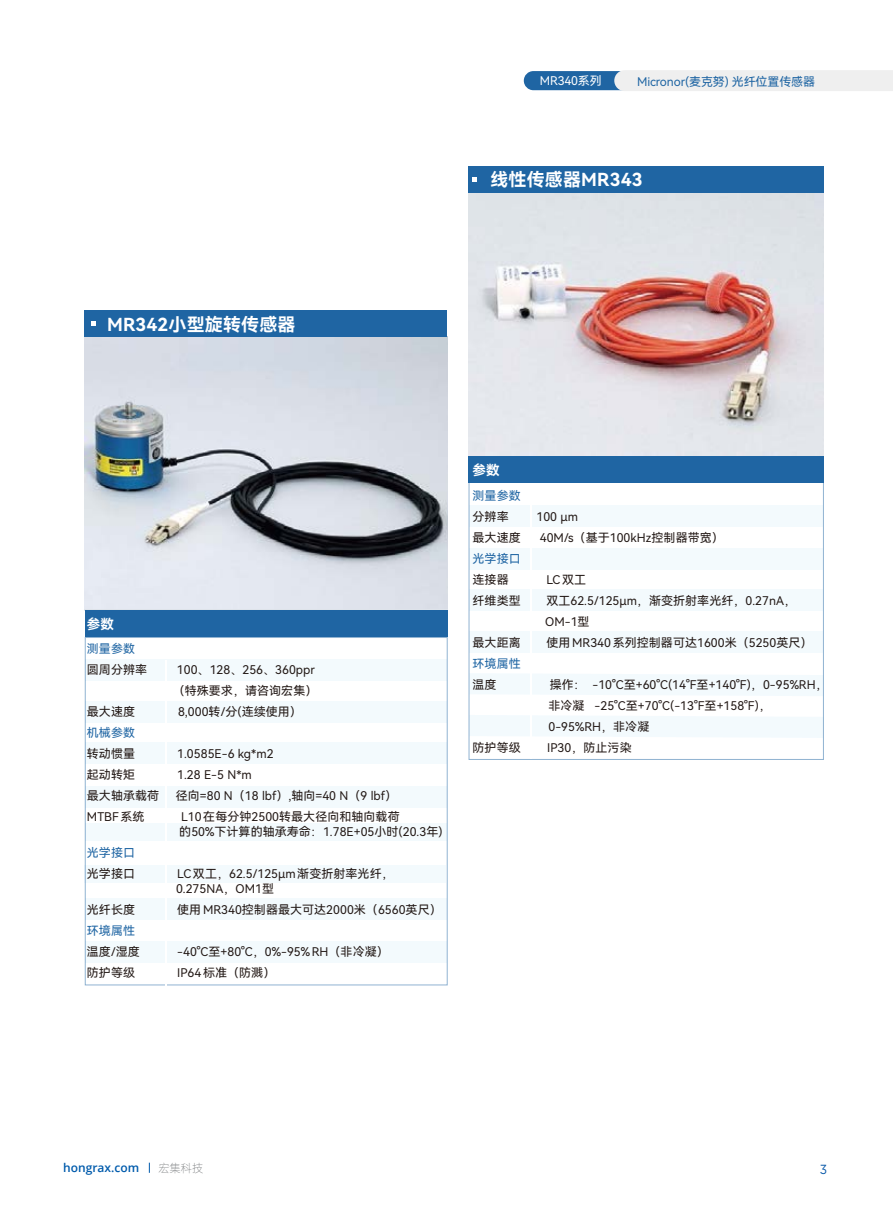
<style>
.page{position:relative;width:893px;height:1212px;background:#fff}
.page>*{position:absolute;margin:0;border:0;box-sizing:border-box;transform-origin:0 0}
.t1{font:18px "Harmony OS Sans SC Bold";letter-spacing:.01em;color:#fff}
.t2{font:13.5px "Harmony OS Sans SC Bold";color:#fff}
.t3{font:13.2px "Gotham";color:#0959a9;scale:.91 1}
.t4{font:12px/21px "Harmony OS Sans SC";letter-spacing:.005em;color:#221815}
.t5{font:12px "Harmony OS Sans SC";letter-spacing:.005em;color:#1f65a3}
.t6{font:600 12px "Open Sans";color:#005bac}
.t7{font:12px "Harmony OS Sans SC";letter-spacing:-.01em;color:#fff}
.t8{font:11.25px "OPPO Sans L";color:#787b7d}
</style>
<div class="page">
<div style="left:86px;top:659px;width:361px;height:21px;background:#f3fafd"></div>
<div style="left:86px;top:701px;width:361px;height:22px;background:#f3fafd"></div>
<div style="left:86px;top:742px;width:361px;height:21px;background:#f3fafd"></div>
<div style="left:86px;top:786px;width:361px;height:21px;background:#f3fafd"></div>
<div style="left:86px;top:823px;width:361px;height:17px;background:#f3fafd"></div>
<div style="left:85px;top:865px;width:361px;height:17px;background:#f3fafd"></div>
<div style="left:85px;top:898px;width:362px;height:22px;background:#f3fafd"></div>
<div style="left:85px;top:941px;width:362px;height:21px;background:#f3fafd"></div>
<div style="left:469px;top:505px;width:354px;height:22px;background:#f3fafd"></div>
<div style="left:469px;top:548px;width:354px;height:21px;background:#f3fafd"></div>
<div style="left:469px;top:589px;width:354px;height:21px;background:#f3fafd"></div>
<div style="left:469px;top:632px;width:354px;height:21px;background:#f3fafd"></div>
<div style="left:471px;top:674px;width:351px;height:22px;background:#f3fafd"></div>
<div style="left:471px;top:715px;width:351px;height:23px;background:#f3fafd"></div>
<div style="left:524px;top:71px;width:293px;height:19px;background:#1f65a3;border-radius:10px"></div>
<div style="left:614px;top:70px;width:279px;height:21px;background:#efefef"></div>
<img style="left:84px;top:336px;width:363px;height:273px">
<img style="left:469px;top:192px;width:355px;height:264px">
<div style="left:85px;top:311px;width:362px;height:26px;background:#1f65a3"></div>
<svg style="left:91px;top:322px;width:5px;height:4px"></svg>
<div style="left:85px;top:610px;width:362px;height:27px;background:#1f65a3"></div>
<div style="left:469px;top:166px;width:355px;height:26px;background:#1f65a3"></div>
<svg style="left:472px;top:177px;width:5px;height:4px"></svg>
<div style="left:469px;top:456px;width:355px;height:27px;background:#1f65a3"></div>
<hr style="left:166px;top:660px;width:1px;height:327px;background:#fff">
<hr style="left:531px;top:484px;width:1px;height:275px;background:#fff">
<h1 class="t1" style="left:107px;top:312px;width:190px">MR342小型旋转传感器</h1>
<p class="t7" style="left:540px;top:73px;width:63px">MR340系列</p>
<p class="t5" style="left:637px;top:73px;width:180px">Micronor(麦克努) 光纤位置传感器</p>
<h1 class="t1" style="left:490px;top:167px;width:154px">线性传感器MR343</h1>
<p class="t2" style="left:87px;top:615px;width:29px">参数</p>
<p class="t5" style="left:87px;top:640px;width:50px">测量参数</p>
<p class="t4" style="left:87px;top:659px;width:62px">圆周分辨率</p>
<p class="t4" style="left:173px;top:659px;width:146px;text-align:center">100、128、256、360ppr（特殊要求，请咨询宏集）</p>
<p class="t4" style="left:87px;top:701px;width:50px">最大速度</p>
<p class="t4" style="left:178px;top:701px;width:125px">8,000转/分(连续使用）</p>
<p class="t5" style="left:87px;top:724px;width:50px">机械参数</p>
<p class="t4" style="left:87px;top:743px;width:50px">转动惯量</p>
<p class="t4" style="left:177px;top:743px;width:98px">1.0585E-6 kg*m2</p>
<p class="t4" style="left:87px;top:764px;width:50px">起动转矩</p>
<p class="t4" style="left:177px;top:764px;width:76px">1.28 E-5 N*m</p>
<p class="t4" style="left:87px;top:785px;width:74px">最大轴承载荷</p>
<p class="t4" style="left:176px;top:785px;width:223px">径向=80 N（18 lbf）,轴向=40 N（9 lbf）</p>
<p class="t4" style="left:87px;top:806px;width:59px">MTBF系统</p>
<p class="t4" style="left:179px;top:809px;width:265px;line-height:15px">L10在每分钟2500转最大径向和轴向载荷<br>的50%下计算的轴承寿命：1.78E+05小时(20.3年)</p>
<p class="t5" style="left:87px;top:844px;width:50px">光学接口</p>
<p class="t4" style="left:87px;top:863px;width:50px">光学接口</p>
<p class="t4" style="left:176px;top:866px;width:219px;line-height:15px">LC双工，62.5/125μm渐变折射率光纤，<br>0.275NA，OM1型</p>
<p class="t4" style="left:87px;top:899px;width:50px">光纤长度</p>
<p class="t4" style="left:177px;top:899px;width:266px">使用MR340控制器最大可达2000米（6560英尺）</p>
<p class="t5" style="left:87px;top:922px;width:50px">环境属性</p>
<p class="t4" style="left:87px;top:941px;width:54px">温度/湿度</p>
<p class="t4" style="left:177px;top:941px;width:213px">-40°C至+80°C，0%-95%RH（非冷凝）</p>
<p class="t4" style="left:87px;top:962px;width:50px">防护等级</p>
<p class="t4" style="left:177px;top:962px;width:100px">IP64标准（防溅）</p>
<p class="t2" style="left:473px;top:460px;width:29px">参数</p>
<p class="t5" style="left:473px;top:487px;width:50px">测量参数</p>
<p class="t4" style="left:473px;top:506px;width:38px">分辨率</p>
<p class="t4" style="left:536px;top:506px;width:43px">100 µm</p>
<p class="t4" style="left:473px;top:527px;width:50px">最大速度</p>
<p class="t4" style="left:540px;top:527px;width:186px">40M/s（基于100kHz控制器带宽）</p>
<p class="t5" style="left:473px;top:550px;width:50px">光学接口</p>
<p class="t4" style="left:473px;top:569px;width:38px">连接器</p>
<p class="t4" style="left:546px;top:568px;width:41px">LC双工</p>
<p class="t4" style="left:473px;top:589px;width:50px">纤维类型</p>
<p class="t4" style="left:545px;top:589px;width:252px">双工62.5/125μm，渐变折射率光纤，0.27nA，<br>OM-1型</p>
<p class="t4" style="left:473px;top:631px;width:50px">最大距离</p>
<p class="t4" style="left:546px;top:631px;width:268px">使用MR340系列控制器可达1600米（5250英尺）</p>
<p class="t5" style="left:473px;top:655px;width:50px">环境属性</p>
<p class="t4" style="left:473px;top:673px;width:26px">温度</p>
<p class="t4" style="left:548px;top:673px;width:281px">操作： -10°C至+60°C(14°F至+140°F)，0-95%RH，非冷凝 -25°C至+70°C(-13°F至+158°F)，<br>0-95%RH，非冷凝</p>
<p class="t4" style="left:473px;top:736px;width:50px">防护等级</p>
<p class="t4" style="left:547px;top:736px;width:86px">IP30，防止污染</p>
<p class="t6" style="left:63px;top:1159px;width:78px">hongrax.com</p>
<p class="t8" style="left:158px;top:1159px;width:46px">宏集科技</p>
<p class="t3" style="left:820px;top:1162px;width:10px">3</p>
</div>
